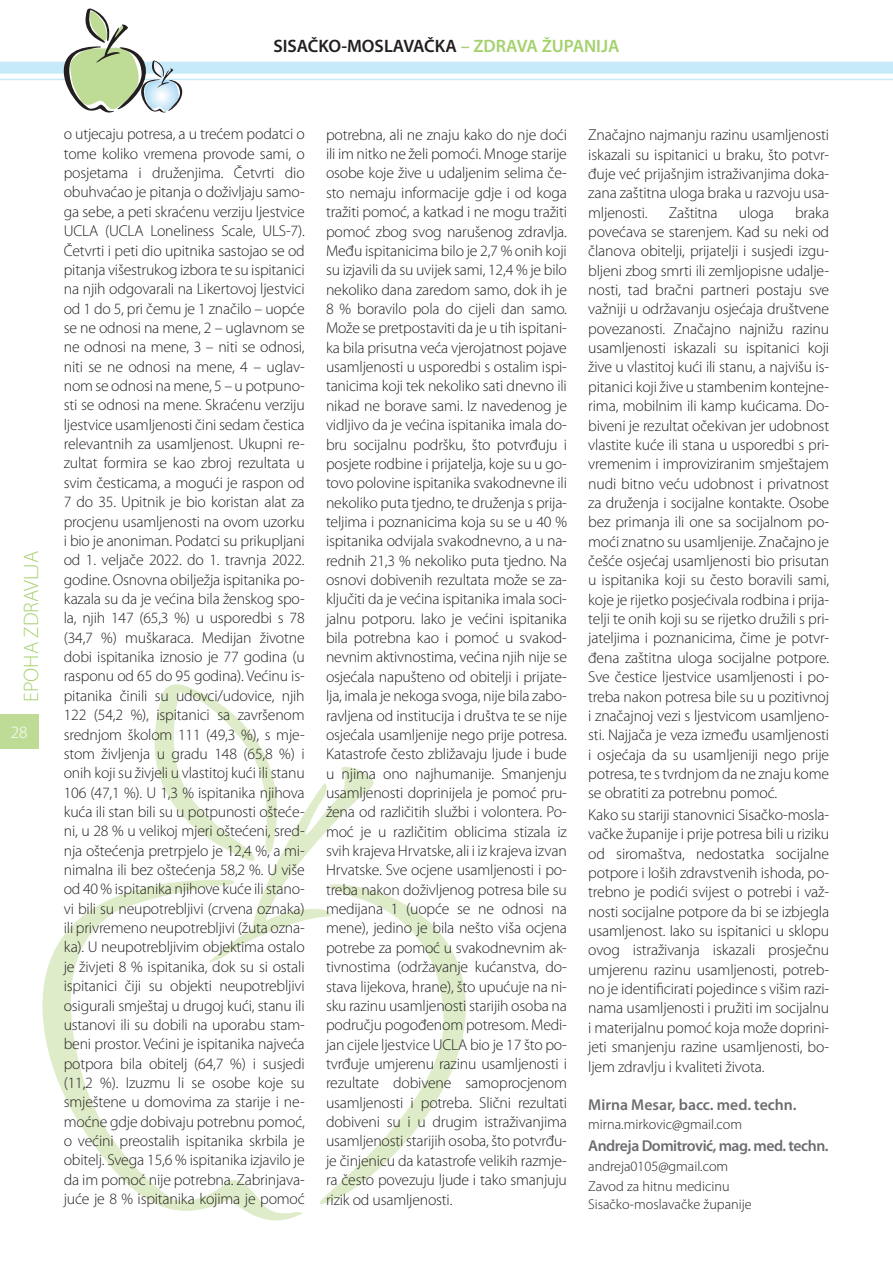
<style>
.page{position:relative;width:893px;height:1263px;background:#fff}
.page>*{position:absolute;margin:0;border:0;box-sizing:border-box;transform-origin:0 0}
.t1{font:300 21px "Myriad Pro";color:#a5d16d}
.t2{font:600 18px "Myriad Pro";color:#231f20}
.t3{font:300 17.25px "Myriad Pro";color:#fff}
.t4{font:300 15.75px/19.4px "Myriad Pro";letter-spacing:-.01em;color:#231f20;text-align:justify}
.t5{font:600 15.75px "Myriad Pro";letter-spacing:-.03em;color:#6c6d70}
.t6{font:600 15.75px "Myriad Pro";color:#6c6d70}
.t7{font:300 14.25px/20.1px "Myriad Pro";color:#231f20}
.s1{color:#a5d16d}
</style>
<div class="page">
<div style="left:0;top:62px;width:893px;height:12px;background:#c6eafa"></div>
<hr style="left:0;top:79px;width:893px;height:1px;background:#c6eafa">
<svg style="left:63px;top:8px;width:120px;height:105px"></svg>
<div style="left:0;top:714px;width:38px;height:34px;background:#bfdc97"></div>
<svg style="left:42px;top:891px;width:261px;height:329px"></svg>
<svg style="left:319px;top:893px;width:147px;height:311px"></svg>
<svg style="left:131px;top:684px;width:250px;height:279px"></svg>
<p class="t2" style="left:273px;top:34px;width:348px">SISAČKO-MOSLAVAČKA <span class="s1">– ZDRAVA ŽUPANIJA</span></p>
<h1 class="t1" style="left:18px;top:702px;width:152px;rotate:-90deg">EPOHA ZDRAVLJA</h1>
<p class="t3" style="left:11px;top:722px;width:18px">28</p>
<p class="t4" style="left:64px;top:124px;width:242px">o utjecaju potresa, a u trećem podatci o tome koliko vremena provode sami, o posjetama i druženjima. Četvrti dio obuhvaćao je pitanja o doživljaju samo&shy;ga sebe, a peti skraćenu verziju ljestvice UCLA (UCLA Loneliness Scale, ULS-7).<br>Četvrti i peti dio upitnika sastojao se od pitanja višestrukog izbora te su ispitanici na njih odgovarali na Likertovoj ljestvici od 1 do 5, pri čemu je 1 značilo – uopće se ne odnosi na mene, 2 – uglavnom se ne odnosi na mene, 3 – niti se odnosi, niti se ne odnosi na mene, 4 – uglav&shy;nom se odnosi na mene, 5 – u potpuno&shy;sti se odnosi na mene. Skraćenu verziju ljestvice usamljenosti čini sedam čestica relevantnih za usamljenost. Ukupni re&shy;zultat formira se kao zbroj rezultata u svim česticama, a mogući je raspon od 7 do 35. Upitnik je bio koristan alat za procjenu usamljenosti na ovom uzorku i bio je anoniman. Podatci su prikupljani od 1. veljače 2022. do 1. travnja 2022. godine. Osnovna obilježja ispitanika po&shy;kazala su da je većina bila ženskog spo&shy;la, njih 147 (65,3 %) u usporedbi s 78 (34,7 %) muškaraca. Medijan životne dobi ispitanika iznosio je 77 godina (u rasponu od 65 do 95 godina). Većinu is&shy;pitanika činili su udovci/udovice, njih 122 (54,2 %), ispitanici sa završenom srednjom školom 111 (49,3 %), s mje&shy;stom življenja u gradu 148 (65,8 %) i onih koji su živjeli u vlastitoj kući ili stanu 106 (47,1 %). U 1,3 % ispitanika njihova kuća ili stan bili su u potpunosti ošteće&shy;ni, u 28 % u velikoj mjeri oštećeni, sred&shy;nja oštećenja pretrpjelo je 12,4 %, a mi&shy;nimalna ili bez oštećenja 58,2 %. U više od 40 % ispitanika njihove kuće ili stano&shy;vi bili su neupotrebljivi (crvena oznaka) ili privremeno neupotrebljivi (žuta ozna&shy;ka). U neupotrebljivim objektima ostalo je živjeti 8 % ispitanika, dok su si ostali ispitanici čiji su objekti neupotrebljivi osigurali smještaj u drugoj kući, stanu ili ustanovi ili su dobili na uporabu stam&shy;beni prostor. Većini je ispitanika najveća potpora bila obitelj (64,7 %) i susjedi (11,2 %). Izuzmu li se osobe koje su smještene u domovima za starije i ne&shy;moćne gdje dobivaju potrebnu pomoć, o većini preostalih ispitanika skrbila je obitelj. Svega 15,6 % ispitanika izjavilo je da im pomoć nije potrebna. Zabrinjava&shy;juće je 8 % ispitanika kojima je pomoć</p>
<p class="t4" style="left:326px;top:125px;width:242px">potrebna, ali ne znaju kako do nje doći ili im nitko ne želi pomoći. Mnoge starije osobe koje žive u udaljenim selima če&shy;sto nemaju informacije gdje i od koga tražiti pomoć, a katkad i ne mogu tražiti pomoć zbog svog narušenog zdravlja.<br>Među ispitanicima bilo je 2,7 % onih koji su izjavili da su uvijek sami, 12,4 % je bilo nekoliko dana zaredom samo, dok ih je 8 % boravilo pola do cijeli dan samo.<br>Može se pretpostaviti da je u tih ispitani&shy;ka bila prisutna veća vjerojatnost pojave usamljenosti u usporedbi s ostalim ispi&shy;tanicima koji tek nekoliko sati dnevno ili nikad ne borave sami. Iz navedenog je vidljivo da je većina ispitanika imala do&shy;bru socijalnu podršku, što potvrđuju i posjete rodbine i prijatelja, koje su u go&shy;tovo polovine ispitanika svakodnevne ili nekoliko puta tjedno, te druženja s prija&shy;teljima i poznanicima koja su se u 40 % ispitanika odvijala svakodnevno, a u na&shy;rednih 21,3 % nekoliko puta tjedno. Na osnovi dobivenih rezultata može se za&shy;ključiti da je većina ispitanika imala soci&shy;jalnu potporu. Iako je većini ispitanika bila potrebna kao i pomoć u svakod&shy;nevnim aktivnostima, većina njih nije se osjećala napušteno od obitelji i prijate&shy;lja, imala je nekoga svoga, nije bila zabo&shy;ravljena od institucija i društva te se nije osjećala usamljenije nego prije potresa.<br>Katastrofe često zbližavaju ljude i bude u njima ono najhumanije. Smanjenju usamljenosti doprinijela je pomoć pru&shy;žena od različitih službi i volontera. Po&shy;moć je u različitim oblicima stizala iz svih krajeva Hrvatske, ali i iz krajeva izvan Hrvatske. Sve ocjene usamljenosti i po&shy;treba nakon doživljenog potresa bile su medijana 1 (uopće se ne odnosi na mene), jedino je bila nešto viša ocjena potrebe za pomoć u svakodnevnim ak&shy;tivnostima (održavanje kućanstva, do&shy;stava lijekova, hrane), što upućuje na ni&shy;sku razinu usamljenosti starijih osoba na području pogođenom potresom. Medi&shy;jan cijele ljestvice UCLA bio je 17 što po&shy;tvrđuje umjerenu razinu usamljenosti i rezultate dobivene samoprocjenom usamljenosti i potreba. Slični rezultati dobiveni su i u drugim istraživanjima usamljenosti starijih osoba, što potvrđu&shy;je činjenicu da katastrofe velikih razmje&shy;ra često povezuju ljude i tako smanjuju rizik od usamljenosti.</p>
<p class="t4" style="left:588px;top:125px;width:242px">Značajno najmanju razinu usamljenosti iskazali su ispitanici u braku, što potvr&shy;đuje već prijašnjim istraživanjima doka&shy;zana zaštitna uloga braka u razvoju usa&shy;mljenosti.</p>
<p class="t4" style="left:588px;top:202px;width:242px;text-indent:207px">braka povećava se starenjem. Kad su neki od članova obitelji, prijatelji i susjedi izgu&shy;bljeni zbog smrti ili zemljopisne udalje&shy;nosti, tad bračni partneri postaju sve važniji u održavanju osjećaja društvene povezanosti. Značajno najnižu razinu usamljenosti iskazali su ispitanici koji žive u vlastitoj kući ili stanu, a najvišu is&shy;pitanici koji žive u stambenim kontejne&shy;rima, mobilnim ili kamp kućicama. Do&shy;biveni je rezultat očekivan jer udobnost vlastite kuće ili stana u usporedbi s pri&shy;vremenim i improviziranim smještajem nudi bitno veću udobnost i privatnost za druženja i socijalne kontakte. Osobe bez primanja ili one sa socijalnom po&shy;moći znatno su usamljenije. Značajno je češće osjećaj usamljenosti bio prisutan u ispitanika koji su često boravili sami, koje je rijetko posjećivala rodbina i prija&shy;telji te onih koji su se rijetko družili s pri&shy;jateljima i poznanicima, čime je potvr&shy;đena zaštitna uloga socijalne potpore.<br>Sve čestice ljestvice usamljenosti i po&shy;treba nakon potresa bile su u pozitivnoj i značajnoj vezi s ljestvicom usamljeno&shy;sti. Najjača je veza između usamljenosti i osjećaja da su usamljeniji nego prije potresa, te s tvrdnjom da ne znaju kome se obratiti za potrebnu pomoć.</p>
<p class="t4" style="left:588px;top:805px;width:242px">Kako su stariji stanovnici Sisačko-mosla&shy;vačke županije i prije potresa bili u riziku od siromaštva, nedostatka socijalne potpore i loših zdravstvenih ishoda, po&shy;trebno je podići svijest o potrebi i važ&shy;nosti socijalne potpore da bi se izbjegla usamljenost. Iako su ispitanici u sklopu ovog istraživanja iskazali prosječnu umjerenu razinu usamljenosti, potreb&shy;no je identificirati pojedince s višim razi&shy;nama usamljenosti i pružiti im socijalnu i materijalnu pomoć koja može doprini&shy;jeti smanjenju razine usamljenosti, bo&shy;ljem zdravlju i kvaliteti života.</p>
<p class="t6" style="left:588px;top:1095px;width:210px">Mirna Mesar, bacc. med. techn.</p>
<p class="t7" style="left:588px;top:1114px;width:155px">mirna.mirkovic@gmail.com</p>
<p class="t5" style="left:588px;top:1135px;width:242px">Andreja Domitrović, mag. med. techn.</p>
<p class="t7" style="left:588px;top:1156px;width:143px">andreja0105@gmail.com<br>Zavod za hitnu medicinu</p>
<p class="t7" style="left:588px;top:1194px;width:165px">Sisačko-moslavačke županije</p>
<p class="t4" style="left:669px;top:202px;width:50px">Zaštitna</p>
<p class="t4" style="left:739px;top:202px;width:37px">uloga</p>
</div>
